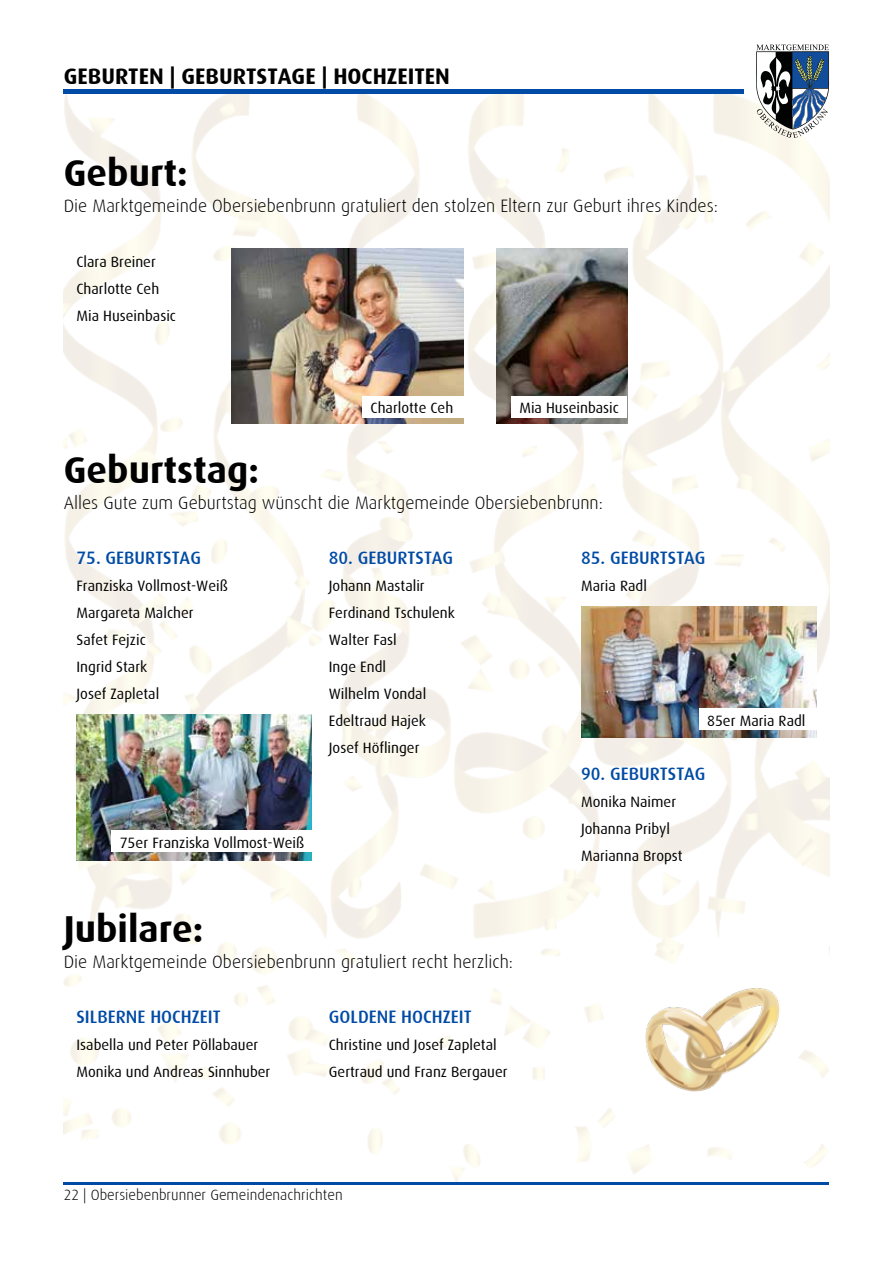
<style>
.page{position:relative;width:893px;height:1263px;background:#fff}
.page>*{position:absolute;margin:0;border:0;box-sizing:border-box;transform-origin:0 0}
.t1{font:700 37.5px "Dax";color:#000}
.t2{font:700 22.5px "Dax";color:#000}
.t3{font:300 18px "Dax";color:#000}
.t4{font:500 18px "Dax";color:#004ba5}
.t5{font:15px/27px "Dax";color:#000}
.t6{font:300 15px "Dax";color:#000}
</style>
<div class="page">
<img style="left:64px;top:94px;width:765px;height:1088px">
<div style="left:64px;top:89px;width:680px;height:5px;background:#004ba5"></div>
<svg style="left:756px;top:45px;width:73px;height:93px"></svg>
<hr style="left:64px;top:1182px;width:765px;height:2px;background:#004ba5">
<img style="left:231px;top:249px;width:232px;height:174px">
<div style="left:362px;top:396px;width:101px;height:21px;background:#fff"></div>
<img style="left:617px;top:972px;width:176px;height:136px">
<img style="left:77px;top:714px;width:235px;height:146px">
<div style="left:111px;top:831px;width:201px;height:21px;background:#fff"></div>
<img style="left:496px;top:249px;width:131px;height:174px">
<div style="left:511px;top:396px;width:116px;height:21px;background:#fff"></div>
<img style="left:581px;top:606px;width:235px;height:132px">
<div style="left:699px;top:708px;width:117px;height:22px;background:#fff"></div>
<h2 class="t2" style="left:64px;top:64px;width:388px">GEBURTEN | GEBURTSTAGE | HOCHZEITEN</h2>
<h1 class="t1" style="left:64px;top:152px;width:125px">Geburt:</h1>
<p class="t3" style="left:64px;top:196px;width:656px">Die Marktgemeinde Obersiebenbrunn gratuliert den stolzen Eltern zur Geburt ihres Kindes:</p>
<p class="t5" style="left:77px;top:248px;width:101px">Clara Breiner<br>Charlotte Ceh<br>Mia Huseinbasic</p>
<h1 class="t1" style="left:64px;top:448px;width:197px">Geburtstag:</h1>
<p class="t5" style="left:371px;top:395px;width:84px">Charlotte Ceh</p>
<p class="t5" style="left:519px;top:395px;width:101px">Mia Huseinbasic</p>
<p class="t3" style="left:64px;top:493px;width:541px">Alles Gute zum Geburtstag wünscht die Marktgemeinde Obersiebenbrunn:</p>
<p class="t4" style="left:77px;top:548px;width:126px">75. GEBURTSTAG</p>
<p class="t5" style="left:77px;top:572px;width:153px">Franziska Vollmost-Weiß<br>Margareta Malcher<br>Safet Fejzic<br>Ingrid Stark<br>Josef Zapletal</p>
<p class="t4" style="left:329px;top:548px;width:126px">80. GEBURTSTAG</p>
<p class="t5" style="left:329px;top:572px;width:128px">Johann Mastalir<br>Ferdinand Tschulenk<br>Walter Fasl<br>Inge Endl<br>Wilhelm Vondal<br>Edeltraud Hajek<br>Josef Höflinger</p>
<p class="t5" style="left:120px;top:830px;width:186px">75er Franziska Vollmost-Weiß</p>
<h1 class="t1" style="left:64px;top:907px;width:141px">Jubilare:</h1>
<p class="t3" style="left:64px;top:952px;width:451px">Die Marktgemeinde Obersiebenbrunn gratuliert recht herzlich:</p>
<p class="t4" style="left:77px;top:1007px;width:146px">SILBERNE HOCHZEIT</p>
<p class="t5" style="left:77px;top:1031px;width:195px">Isabella und Peter Pöllabauer<br>Monika und Andreas Sinnhuber</p>
<p class="t4" style="left:329px;top:1007px;width:144px">GOLDENE HOCHZEIT</p>
<p class="t5" style="left:329px;top:1031px;width:180px">Christine und Josef Zapletal<br>Gertraud und Franz Bergauer</p>
<p class="t6" style="left:64px;top:1186px;width:280px">22 | Obersiebenbrunner Gemeindenachrichten</p>
<p class="t4" style="left:581px;top:548px;width:126px">85. GEBURTSTAG</p>
<p class="t5" style="left:581px;top:572px;width:67px">Maria Radl</p>
<p class="t5" style="left:707px;top:707px;width:100px">85er Maria Radl</p>
<p class="t4" style="left:581px;top:764px;width:126px">90. GEBURTSTAG</p>
<p class="t5" style="left:581px;top:788px;width:103px">Monika Naimer<br>Johanna Pribyl<br>Marianna Bropst</p>
</div>
